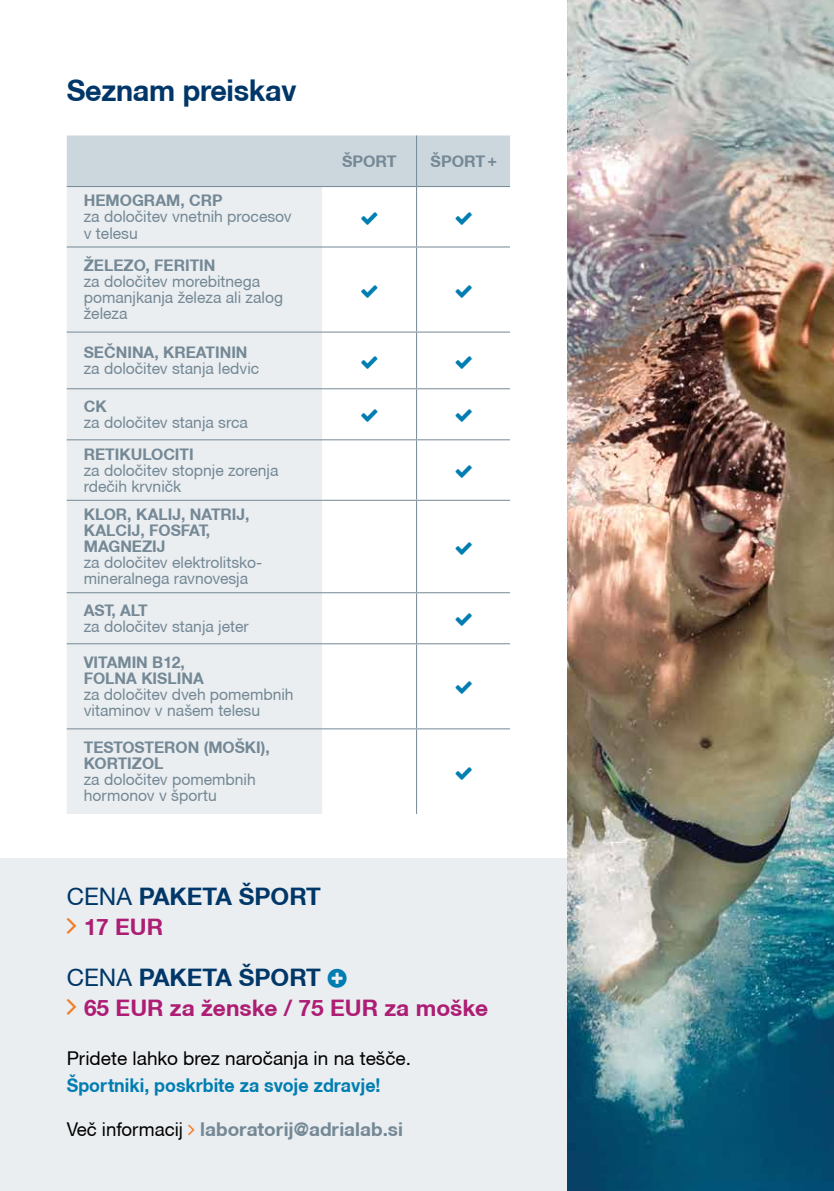
<style>
.page{position:relative;width:834px;height:1191px;background:#fff}
.page>*{position:absolute;margin:0;border:0;box-sizing:border-box;transform-origin:0 0}
.t1{font:700 30px "Helvetica Neue CE";letter-spacing:-.01em;color:#003768;scale:.96 1}
.t2{font:700 24.2px "Helvetica Neue CE";color:#003768}
.t3{font:700 22.8px "Helvetica Neue CE";color:#ad1d74}
.t4{font:700 22.6px "Helvetica Neue CE";color:#ad1d74}
.t5{font:700 19px "Helvetica Neue CE";color:#748895}
.t6{font:19px "Helvetica Neue CE";color:#000}
.t7{font:700 19px "Helvetica Neue CE";color:#007db1;scale:.94 1}
.t8{font:16px/16px "Helvetica Neue CE";color:#748895}
.t9{font:700 16px/16px "Helvetica Neue CE";color:#748895}
.s1{font-weight:400}
.s2{font-size:22.6px}
.s3{font-weight:400;color:#000}
</style>
<div class="page">
<div style="left:0;top:858px;width:567px;height:333px;background:#eaeef1"></div>
<div style="left:67px;top:135px;width:443px;height:51px;background:#ccd6dd"></div>
<div style="left:67px;top:187px;width:255px;height:627px;background:#eaeef1"></div>
<hr style="left:67px;top:186px;width:255px;height:1px;background:#748895">
<hr style="left:322px;top:186px;width:94px;height:1px;background:#748895">
<hr style="left:416px;top:186px;width:94px;height:1px;background:#748895">
<hr style="left:67px;top:246px;width:255px;height:1px;background:#748895">
<hr style="left:322px;top:246px;width:94px;height:1px;background:#748895">
<hr style="left:416px;top:246px;width:94px;height:1px;background:#748895">
<hr style="left:67px;top:331px;width:255px;height:1px;background:#748895">
<hr style="left:322px;top:331px;width:94px;height:1px;background:#748895">
<hr style="left:416px;top:331px;width:94px;height:1px;background:#748895">
<hr style="left:67px;top:388px;width:255px;height:1px;background:#748895">
<hr style="left:322px;top:388px;width:94px;height:1px;background:#748895">
<hr style="left:416px;top:388px;width:94px;height:1px;background:#748895">
<hr style="left:67px;top:439px;width:255px;height:1px;background:#748895">
<hr style="left:322px;top:439px;width:94px;height:1px;background:#748895">
<hr style="left:416px;top:439px;width:94px;height:1px;background:#748895">
<hr style="left:67px;top:500px;width:255px;height:1px;background:#748895">
<hr style="left:322px;top:500px;width:94px;height:1px;background:#748895">
<hr style="left:416px;top:500px;width:94px;height:1px;background:#748895">
<hr style="left:67px;top:592px;width:255px;height:1px;background:#748895">
<hr style="left:322px;top:592px;width:94px;height:1px;background:#748895">
<hr style="left:416px;top:592px;width:94px;height:1px;background:#748895">
<hr style="left:67px;top:643px;width:255px;height:1px;background:#748895">
<hr style="left:322px;top:643px;width:94px;height:1px;background:#748895">
<hr style="left:416px;top:643px;width:94px;height:1px;background:#748895">
<hr style="left:67px;top:728px;width:255px;height:1px;background:#748895">
<hr style="left:322px;top:728px;width:94px;height:1px;background:#748895">
<hr style="left:416px;top:728px;width:94px;height:1px;background:#748895">
<hr style="left:416px;top:135px;width:1px;height:51px;background:#748895">
<hr style="left:416px;top:187px;width:1px;height:59px;background:#748895">
<hr style="left:416px;top:247px;width:1px;height:84px;background:#748895">
<hr style="left:416px;top:332px;width:1px;height:56px;background:#748895">
<hr style="left:416px;top:389px;width:1px;height:50px;background:#748895">
<hr style="left:416px;top:440px;width:1px;height:60px;background:#748895">
<hr style="left:416px;top:501px;width:1px;height:91px;background:#748895">
<hr style="left:416px;top:593px;width:1px;height:50px;background:#748895">
<hr style="left:416px;top:644px;width:1px;height:84px;background:#748895">
<hr style="left:416px;top:729px;width:1px;height:85px;background:#748895">
<img style="left:567px;top:0;width:266px;height:1191px">
<h1 class="t1" style="left:67px;top:72px;width:241px">Seznam preiskav</h1>
<p class="t9" style="left:84px;top:193px;width:140px">HEMOGRAM, CRP</p>
<p class="t8" style="left:84px;top:209px;width:209px">za določitev vnetnih procesov v telesu</p>
<p class="t9" style="left:84px;top:258px;width:133px">ŽELEZO, FERITIN</p>
<p class="t8" style="left:84px;top:274px;width:201px">za določitev morebitnega pomanjkanja železa ali zalog železa</p>
<p class="t9" style="left:84px;top:345px;width:165px">SEČNINA, KREATININ</p>
<p class="t8" style="left:84px;top:360px;width:177px">za določitev stanja ledvic</p>
<p class="t9" style="left:84px;top:398px;width:24px">CK</p>
<p class="t8" style="left:84px;top:414px;width:166px">za določitev stanja srca</p>
<p class="t9" style="left:84px;top:446px;width:111px">RETIKULOCITI</p>
<p class="t8" style="left:84px;top:462px;width:196px">za določitev stopnje zorenja rdečih krvničk</p>
<p class="t9" style="left:84px;top:507px;width:167px">KLOR, KALIJ, NATRIJ,<br>KALCIJ, FOSFAT,<br>MAGNEZIJ</p>
<p class="t8" style="left:84px;top:554px;width:180px">za določitev elektrolitsko&shy;mineralnega ravnovesja</p>
<p class="t9" style="left:84px;top:602px;width:65px">AST, ALT</p>
<p class="t8" style="left:84px;top:618px;width:166px">za določitev stanja jeter</p>
<p class="t9" style="left:84px;top:654px;width:121px">VITAMIN B12,<br>FOLNA KISLINA</p>
<p class="t8" style="left:84px;top:686px;width:211px">za določitev dveh pomembnih vitaminov v našem telesu</p>
<p class="t9" style="left:84px;top:739px;width:188px">TESTOSTERON (MOŠKI),<br>KORTIZOL</p>
<p class="t8" style="left:84px;top:771px;width:173px">za določitev pomembnih hormonov v športu</p>
<p class="t9" style="left:342px;top:153px;width:56px">ŠPORT</p>
<p class="t9" style="left:430px;top:153px;width:68px">ŠPORT+</p>
<h2 class="t2" style="left:67px;top:881px;width:256px"><span class="s1">CENA</span> PAKETA ŠPORT</h2>
<h3 class="t4" style="left:84px;top:912px;width:81px">17 EUR</h3>
<h2 class="t2" style="left:67px;top:962px;width:256px"><span class="s1">CENA</span> PAKETA ŠPORT</h2>
<h3 class="t3" style="left:84px;top:993px;width:405px"><span class="s2">65</span> EUR za ženske / <span class="s2">75</span> EUR za moške</h3>
<p class="t6" style="left:67px;top:1046px;width:346px">Pridete lahko brez naročanja in na tešče.</p>
<p class="t7" style="left:67px;top:1073px;width:335px">Športniki, poskrbite za svoje zdravje!</p>
<p class="t5" style="left:67px;top:1117px;width:338px"><span class="s3">Več informacij</span> laboratorij@adrialab.si</p>
</div>
